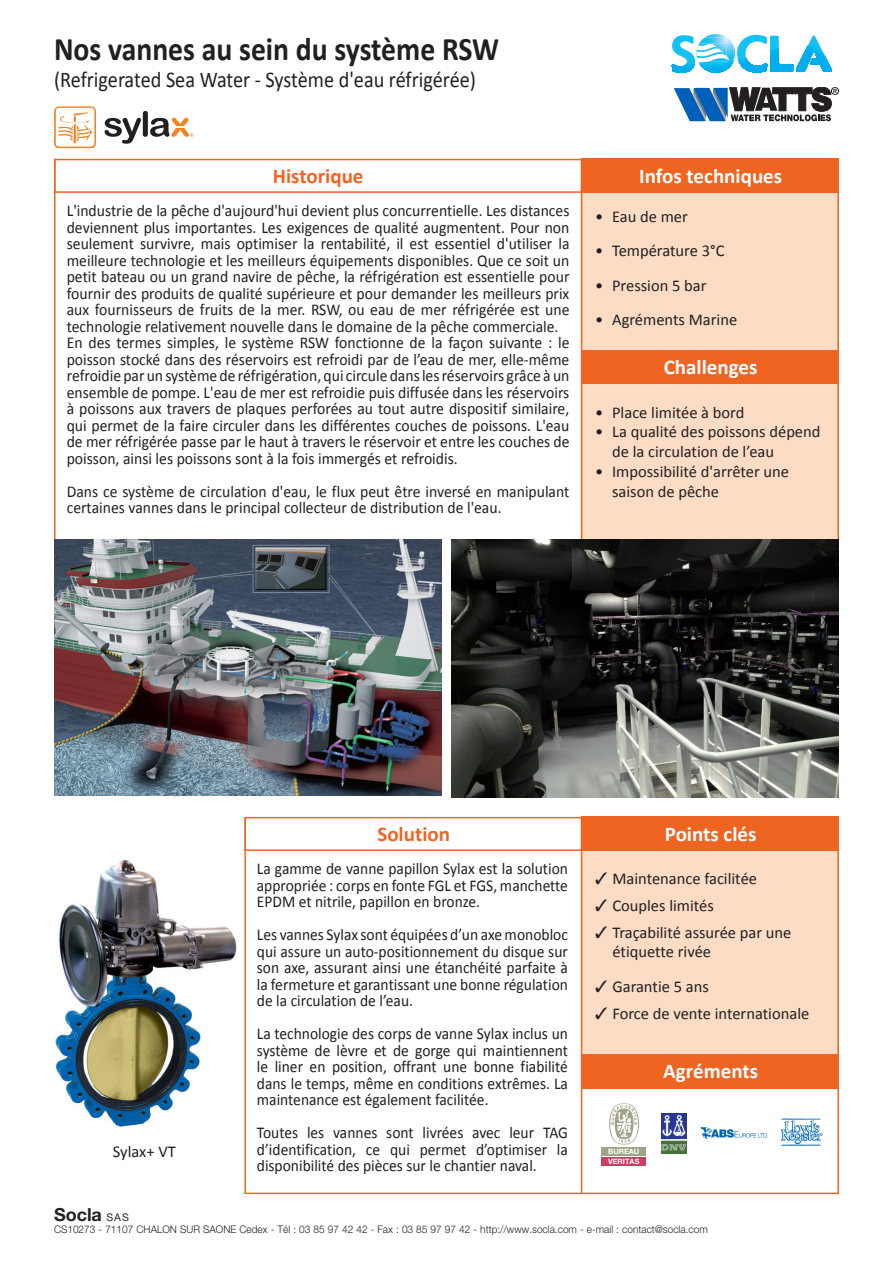
<style>
.page{position:relative;width:893px;height:1263px;background:#fff}
.page>*{position:absolute;margin:0;border:0;box-sizing:border-box;transform-origin:0 0}
.t1{font:700 33px "Calibri";color:#231f20;scale:.9 1}
.t2{font:22.5px "Calibri";letter-spacing:-.005em;color:#231f20;scale:.9 1}
.t3{font:700 21px "Calibri";color:#fff}
.t4{font:700 21px "Calibri";color:#f06422}
.t5{font:700 18px "Helvetica Neue";color:#231f20}
.t6{font:16.5px/16.5px "Calibri";color:#231f20;scale:.95 1}
.t7{font:16.5px/16.5px "Calibri";color:#231f20;text-align:justify;scale:.94 1}
.t8{font:16.5px/19.8px "Calibri";color:#231f20}
.t9{font:300 10.5px "Helvetica Neue";color:#231f20;scale:.96 1}
.t10{font:700 7.35px/9.8px "Helvetica Neue";color:#fff}
.s1{font-weight:400;font-size:10.5px}
</style>
<div class="page">
<div style="left:582px;top:851px;width:257px;height:204px;background:#fcdcc5"></div>
<img style="left:55px;top:859px;width:182px;height:268px">
<div style="left:54px;top:159px;width:528px;height:34px;background:#fff;border:2px solid #f06422"></div>
<div style="left:582px;top:159px;width:257px;height:34px;background:#f06422"></div>
<div style="left:582px;top:193px;width:257px;height:165px;background:#fcdcc5"></div>
<div style="left:582px;top:350px;width:257px;height:34px;background:#f06422"></div>
<div style="left:582px;top:384px;width:257px;height:161px;background:#fcdcc5"></div>
<svg style="left:105px;top:111px;width:88px;height:33px"></svg>
<img style="left:54px;top:106px;width:43px;height:43px">
<img style="left:609px;top:1103px;width:30px;height:42px">
<div style="left:601px;top:1147px;width:45px;height:9px;background:#a1a288"></div>
<div style="left:601px;top:1156px;width:45px;height:9px;background:#c83f62"></div>
<img style="left:661px;top:1113px;width:25px;height:40px">
<img style="left:700px;top:1127px;width:68px;height:12px">
<img style="left:780px;top:1118px;width:43px;height:28px">
<img style="left:54px;top:539px;width:388px;height:257px">
<img style="left:451px;top:539px;width:388px;height:258px">
<svg style="left:672px;top:34px;width:160px;height:39px"></svg>
<div style="left:244px;top:817px;width:338px;height:34px;background:#fff;border:2px solid #f06422"></div>
<div style="left:582px;top:817px;width:257px;height:34px;background:#f06422"></div>
<div style="left:582px;top:1054px;width:257px;height:34px;background:#f06422"></div>
<hr style="left:581px;top:817px;width:1px;height:376px;background:#f06422">
<hr style="left:244px;top:817px;width:2px;height:376px;background:#f06422">
<hr style="left:581px;top:159px;width:1px;height:380px;background:#f06422">
<hr style="left:54px;top:159px;width:2px;height:380px;background:#f06422">
<hr style="left:244px;top:1192px;width:595px;height:2px;background:#f06422">
<hr style="left:837px;top:818px;width:2px;height:376px;background:#f06422">
<svg style="left:674px;top:87px;width:165px;height:34px"></svg>
<hr style="left:837px;top:159px;width:2px;height:380px;background:#f06422">
<h1 class="t1" style="left:54px;top:28px;width:496px">Nos vannes au sein du système RSW</h1>
<h2 class="t2" style="left:54px;top:65px;width:470px">(Refrigerated Sea Water - Système d'eau réfrigérée)</h2>
<p class="t4" style="left:273px;top:162px;width:92px">Historique</p>
<p class="t3" style="left:639px;top:162px;width:145px">Infos techniques</p>
<p class="t8" style="left:595px;top:206px;width:94px">• Eau de mer</p>
<p class="t8" style="left:595px;top:241px;width:131px">• Température 3°C</p>
<p class="t8" style="left:595px;top:275px;width:113px">• Pression 5 bar</p>
<p class="t8" style="left:595px;top:310px;width:144px">• Agréments Marine</p>
<p class="t3" style="left:664px;top:354px;width:95px">Challenges</p>
<p class="t8" style="left:595px;top:402px;width:151px">• Place limitée à bord</p>
<p class="t8" style="left:612px;top:422px;width:210px;text-indent:-17px">• La qualité des poissons dépend de la circulation de l’eau</p>
<p class="t8" style="left:612px;top:462px;width:178px;text-indent:-17px">• Impossibilité d'arrêter une saison de pêche</p>
<p class="t6" style="left:67px;top:202px;width:531px">L'industrie de la pêche d'aujourd'hui devient plus concurrentielle. Les distances deviennent plus importantes. Les exigences de qualité augmentent. Pour non seulement survivre, mais optimiser la rentabilité, il est essentiel d'utiliser la meilleure technologie et les meilleurs équipements disponibles. Que ce soit un petit bateau ou un grand navire de pêche, la réfrigération est essentielle pour fournir des produits de qualité supérieure et pour demander les meilleurs prix aux fournisseurs de fruits de la mer. RSW, ou eau de mer réfrigérée est une technologie relativement nouvelle dans le domaine de la pêche commerciale.<br>En des termes simples, le système RSW fonctionne de la façon suivante : le poisson stocké dans des réservoirs est refroidi par de l’eau de mer, elle-même refroidie par un système de réfrigération, qui circule dans les réservoirs grâce à un ensemble de pompe. L'eau de mer est refroidie puis diffusée dans les réservoirs à poissons aux travers de plaques perforées au tout autre dispositif similaire, qui permet de la faire circuler dans les différentes couches de poissons. L'eau de mer réfrigérée passe par le haut à travers le réservoir et entre les couches de poisson, ainsi les poissons sont à la fois immergés et refroidis.</p>
<p class="t6" style="left:67px;top:483px;width:531px">Dans ce système de circulation d'eau, le flux peut être inversé en manipulant certaines vannes dans le principal collecteur de distribution de l'eau.</p>
<p class="t8" style="left:113px;top:1141px;width:64px">Sylax+ VT</p>
<p class="t4" style="left:377px;top:820px;width:74px">Solution</p>
<p class="t3" style="left:665px;top:820px;width:93px">Points clés</p>
<p class="t7" style="left:257px;top:860px;width:332px">La gamme de vanne papillon Sylax est la solution appropriée : corps en fonte FGL et FGS, manchette EPDM et nitrile, papillon en bronze.</p>
<p class="t7" style="left:257px;top:926px;width:332px">Les vannes Sylax sont équipées d’un axe monobloc qui assure un auto-positionnement du disque sur son axe, assurant ainsi une étanchéité parfaite à la fermeture et garantissant une bonne régulation de la circulation de l’eau.</p>
<p class="t7" style="left:257px;top:1025px;width:332px">La technologie des corps de vanne Sylax inclus un système de lèvre et de gorge qui maintiennent le liner en position, offrant une bonne fiabilité dans le temps, même en conditions extrêmes. La maintenance est également facilitée.</p>
<p class="t7" style="left:257px;top:1124px;width:332px">Toutes les vannes sont livrées avec leur TAG d’identification, ce qui permet d’optimiser la disponibilité des pièces sur le chantier naval.</p>
<p class="t8" style="left:595px;top:868px;width:164px">✓ Maintenance facilitée</p>
<p class="t8" style="left:595px;top:895px;width:120px">✓ Couples limités</p>
<p class="t8" style="left:612px;top:922px;width:181px;text-indent:-17px">✓ Traçabilité assurée par une étiquette rivée</p>
<p class="t8" style="left:595px;top:976px;width:115px">✓ Garantie 5 ans</p>
<p class="t8" style="left:595px;top:1003px;width:216px">✓ Force de vente internationale</p>
<p class="t3" style="left:663px;top:1058px;width:96px">Agréments</p>
<p class="t10" style="left:608px;top:1146px;width:33px">BUREAU<br>VERITAS</p>
<p class="t5" style="left:54px;top:1203px;width:76px">Socla <span class="s1">SAS</span></p>
<p class="t9" style="left:54px;top:1223px;width:682px">CS10273 - 71107 CHALON SUR SAONE Cedex - Tél : 03 85 97 42 42 - Fax : 03 85 97 97 42 - http://www.socla.com - e-mail : contact@socla.com</p>
</div>
